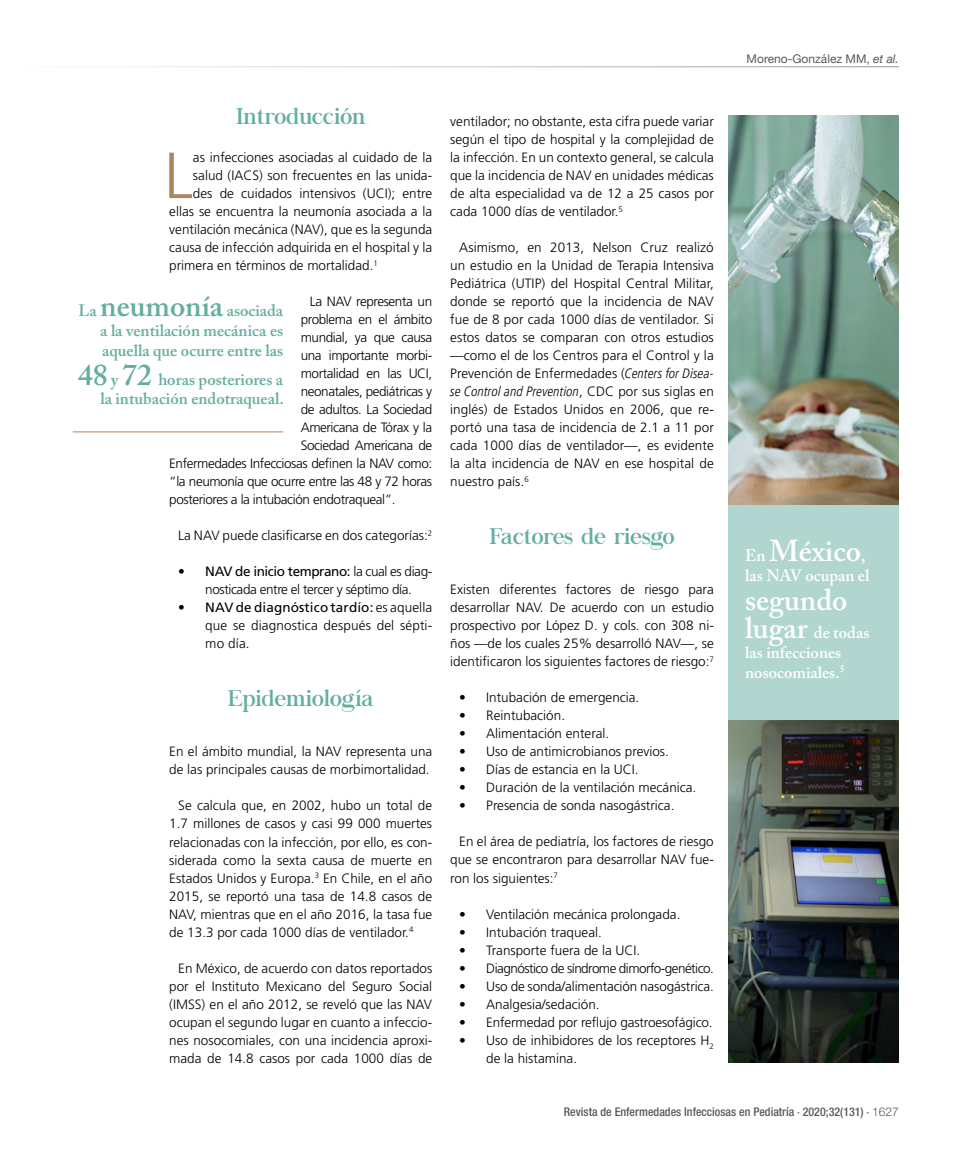
<style>
.page{position:relative;width:953px;height:1170px;background:#fff}
.page>*{position:absolute;margin:0;border:0;box-sizing:border-box;transform-origin:0 0}
.t1{font:300 65.1px "Frutiger LT Std";color:#ab8561}
.t2{font:600 30px "Adobe Caslon Pro";color:#fff}
.t3{font:22.5px "Chapaza";color:#64aea0}
.t4{font:600 16.5px/19.8px "Adobe Caslon Pro";color:#64aea0;text-align:justify}
.t5{font:600 16.5px/19.8px "Adobe Caslon Pro";color:#fff}
.t6{font:300 13.5px/18px "Frutiger LT Std";color:#000;text-align:justify}
.t7{font:300 13.5px/18px "Frutiger LT Std";letter-spacing:-.03em;color:#000;text-align:center}
.t8{font:13.5px "Frutiger LTW04 48 Light Cond It";letter-spacing:.005em;color:#000}
.t9{font:300 13.5px "Frutiger LT Std";letter-spacing:-.04em;color:#000}
.t10{font:500 condensed 12px "Helvetica Neue LT Std";color:#58595b}
.t11{font:12px "Helvetica Neue LT Std";color:#58595b}
.s1{font-weight:400}
.s2{font-size:30px}
.s3{font-family:"Frutiger LTW04 48 Light Cond It";font-weight:400}
.s4{font-family:"Frutiger LT Std";font-weight:300}
.s5{font-style:italic}
.s6{font-size:16.5px}
.s7{font-family:"Minion Pro";font-weight:400;font-stretch:normal}
.s8{font-weight:300;font-stretch:normal}
</style>
<div class="page">
<hr style="left:0;top:66px;width:898px;height:1px;background:#939598">
<hr style="left:73px;top:431px;width:210px;height:1px;background:#ab8561">
<div style="left:728px;top:504px;width:170px;height:216px;background:#b1d6cf"></div>
<img style="left:728px;top:116px;width:170px;height:388px">
<img style="left:728px;top:720px;width:170px;height:342px">
<h3 class="t3" style="left:236px;top:103px;width:131px">Introducción</h3>
<h1 class="t1" style="left:164px;top:139px;width:30px">L</h1>
<p class="t6" style="left:193px;top:149px;width:241px">as infecciones asociadas al cuidado de la</p>
<p class="t6" style="left:193px;top:167px;width:241px">salud (IACS) son frecuentes en las unida-</p>
<p class="t6" style="left:193px;top:185px;width:241px">des de cuidados intensivos (UCI); entre</p>
<p class="t6" style="left:169px;top:203px;width:264px">ellas se encuentra la neumonía asociada a la</p>
<p class="t6" style="left:169px;top:221px;width:264px">ventilación mecánica (NAV), que es la segunda</p>
<p class="t6" style="left:169px;top:239px;width:264px">causa de infección adquirida en el hospital y la</p>
<p class="t6" style="left:169px;top:257px;width:210px">primera en términos de mortalidad.<sup>1</sup></p>
<p class="t7" style="left:310px;top:293px;width:124px">La NAV representa un</p>
<p class="t7" style="left:301px;top:311px;width:133px">problema en el ámbito</p>
<p class="t7" style="left:301px;top:329px;width:133px">mundial, ya que causa</p>
<p class="t7" style="left:301px;top:347px;width:133px">una importante morbi-</p>
<p class="t7" style="left:301px;top:365px;width:133px">mortalidad en las UCI,</p>
<p class="t7" style="left:301px;top:383px;width:133px">neonatales, pediátricas y</p>
<p class="t7" style="left:301px;top:401px;width:133px">de adultos. La Sociedad</p>
<p class="t7" style="left:301px;top:419px;width:133px">Americana de Tórax y la</p>
<p class="t7" style="left:301px;top:437px;width:133px">Sociedad Americana de</p>
<p class="t7" style="left:169px;top:454px;width:264px">Enfermedades Infecciosas definen la NAV como:</p>
<p class="t7" style="left:169px;top:472px;width:264px">“la neumonía que ocurre entre las 48 y 72 horas</p>
<p class="t7" style="left:169px;top:490px;width:228px">posteriores a la intubación endotraqueal”.</p>
<p class="t6" style="left:178px;top:526px;width:255px">La NAV puede clasificarse en dos categorías:<sup>2</sup></p>
<p class="t7" style="left:178px;top:563px;width:255px"><span class="s1">• NAV de inicio temprano:</span> la cual es diag&shy;nosticada entre el tercer y séptimo día.</p>
<p class="t6" style="left:205px;top:599px;width:228px;text-indent:-27px"><span class="s1">• NAV de diagnóstico tardío:</span> es aquella que se diagnostica después del sépti&shy;mo día.</p>
<p class="t4" style="left:100px;top:301px;width:184px;text-indent:-22px">La <span class="s2">neumonía</span> asociada a la ventilación mecánica es aquella que ocurre entre las</p>
<p class="t4" style="left:78px;top:369px;width:207px;text-align:right"><span class="s2">48</span> y <span class="s2">72</span> horas posteriores a la intubación endotraqueal.</p>
<h3 class="t3" style="left:228px;top:684px;width:147px">Epidemiología</h3>
<p class="t6" style="left:169px;top:743px;width:264px">En el ámbito mundial, la NAV representa una de las principales causas de morbimortalidad.</p>
<p class="t6" style="left:169px;top:797px;width:264px;text-indent:9px">Se calcula que, en 2002, hubo un total de 1.7 millones de casos y casi 99 000 muertes relacionadas con la infección, por ello, es con&shy;siderada como la sexta causa de muerte en Estados Unidos y Europa.<sup>3</sup> En Chile, en el año 2015, se reportó una tasa de 14.8 casos de NAV, mientras que en el año 2016, la tasa fue de 13.3 por cada 1000 días de ventilador.<sup>4</sup></p>
<p class="t6" style="left:169px;top:959px;width:264px;text-indent:9px">En México, de acuerdo con datos reportados por el Instituto Mexicano del Seguro Social (IMSS) en el año 2012, se reveló que las NAV ocupan el segundo lugar en cuanto a infeccio&shy;nes nosocomiales, con una incidencia aproxi&shy;mada de 14.8 casos por cada 1000 días de</p>
<p class="t6" style="left:450px;top:113px;width:265px">ventilador; no obstante, esta cifra puede variar según el tipo de hospital y la complejidad de la infección. En un contexto general, se calcula que la incidencia de NAV en unidades médicas de alta especialidad va de 12 a 25 casos por cada 1000 días de ventilador.<sup>5</sup></p>
<p class="t6" style="left:450px;top:239px;width:265px;text-indent:9px">Asimismo, en 2013, Nelson Cruz realizó un estudio en la Unidad de Terapia Intensiva Pediátrica (UTIP) del Hospital Central Militar, donde se reportó que la incidencia de NAV fue de 8 por cada 1000 días de ventilador. Si estos datos se comparan con otros estudios —como el de los Centros para el Control y la Prevención de Enfermedades (<span class="s3">Centers for Disea-</span></p>
<p class="t8" style="left:450px;top:384px;width:265px">se Control and Prevention<span class="s4">, CDC por sus siglas en</span></p>
<p class="t6" style="left:450px;top:400px;width:265px">inglés) de Estados Unidos en 2006, que re&shy;portó una tasa de incidencia de 2.1 a 11 por cada 1000 días de ventilador—, es evidente la alta incidencia de NAV en ese hospital de nuestro país.<sup>6</sup></p>
<h3 class="t3" style="left:489px;top:522px;width:187px">Factores de riesgo</h3>
<p class="t6" style="left:450px;top:581px;width:265px">Existen diferentes factores de riesgo para desarrollar NAV. De acuerdo con un estudio prospectivo por López D. y cols. con 308 ni&shy;ños —de los cuales 25% desarrolló NAV—, se identificaron los siguientes factores de riesgo:<sup>7</sup></p>
<p class="t6" style="left:459px;top:689px;width:182px">• Intubación de emergencia.</p>
<p class="t6" style="left:459px;top:707px;width:107px">• Reintubación.</p>
<p class="t6" style="left:459px;top:725px;width:151px">• Alimentación enteral.</p>
<p class="t6" style="left:459px;top:743px;width:211px">• Uso de antimicrobianos previos.</p>
<p class="t6" style="left:459px;top:761px;width:181px">• Días de estancia en la UCI.</p>
<p class="t6" style="left:459px;top:779px;width:239px">• Duración de la ventilación mecánica.</p>
<p class="t6" style="left:459px;top:797px;width:217px">• Presencia de sonda nasogástrica.</p>
<p class="t6" style="left:450px;top:833px;width:265px;text-indent:9px">En el área de pediatría, los factores de riesgo que se encontraron para desarrollar NAV fue&shy;ron los siguientes:<sup>7</sup></p>
<p class="t6" style="left:459px;top:905px;width:223px">• Ventilación mecánica prolongada.</p>
<p class="t6" style="left:459px;top:923px;width:144px">• Intubación traqueal.</p>
<p class="t6" style="left:459px;top:941px;width:183px">• Transporte fuera de la UCI.</p>
<p class="t9" style="left:459px;top:960px;width:256px">• Diagnóstico de síndrome dimorfo-genético.</p>
<p class="t6" style="left:459px;top:977px;width:256px">• Uso de sonda/alimentación nasogástrica.</p>
<p class="t6" style="left:459px;top:995px;width:142px">• Analgesia/sedación.</p>
<p class="t6" style="left:459px;top:1013px;width:255px">• Enfermedad por reflujo gastroesofágico.</p>
<p class="t6" style="left:486px;top:1031px;width:229px;text-indent:-27px">• Uso de inhibidores de los receptores H<sub>2 </sub>de la histamina.</p>
<p class="t11" style="left:746px;top:51px;width:154px">Moreno-González MM, <span class="s5">et al.</span></p>
<h2 class="t2" style="left:745px;top:533px;width:122px"><span class="s6">En</span> México<span class="s6">,</span></h2>
<p class="t5" style="left:745px;top:565px;width:126px">las NAV ocupan el</p>
<h2 class="t2" style="left:745px;top:581px;width:104px">segundo</h2>
<p class="t5" style="left:745px;top:622px;width:126px"><span class="s2">lugar</span> de todas las infecciones nosocomiales.<sup>5</sup></p>
<p class="t10" style="left:564px;top:1104px;width:336px">Revista de Enfermedades Infecciosas en Pediatría <span class="s7">·</span> 2020;32(131) <span class="s7">·</span> <span class="s8">1627</span></p>
</div>
